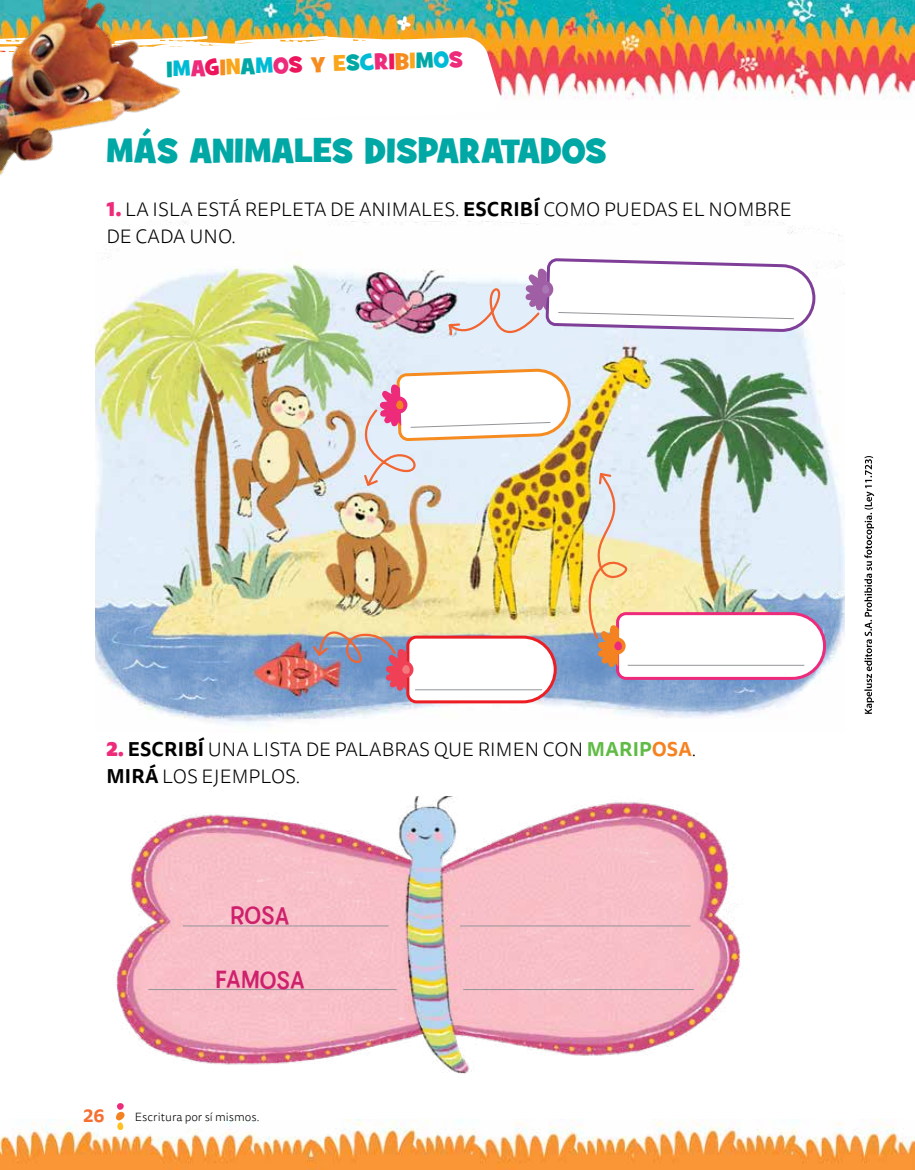
<style>
.page{position:relative;width:915px;height:1170px;background:#fff}
.page>*{position:absolute;margin:0;border:0;box-sizing:border-box;transform-origin:0 0}
.t1{font:34.5px "Grilled Cheese BTN";letter-spacing:.015em;color:#00a8a5}
.t2{font:27px "Billy";color:#ce216c}
.t3{font:22.5px "Grilled Cheese BTN";color:#00a8a5}
.t4{font:300 19.5px/27px "Tisa Sans Pro";letter-spacing:.01em;color:#000}
.t5{font:700 18px "Tisa Sans Pro";color:#f37032}
.t6{font:300 12px "Tisa Sans Pro";color:#000}
.s1{color:#00bbd6}
.s2{color:#ee2a7b}
.s3{color:#ed145b}
.s4{color:#f68b1f}
.s5{color:#faa61a}
.s6{font-weight:900;color:#ee2a7b}
.s7{font-weight:700}
.s8{font-weight:700;color:#60bb46}
.s9{font-weight:700;color:#f58220}
</style>
<div class="page">
<img style="left:222px;top:0;width:693px;height:100px">
<svg style="left:222px;top:37px;width:280px;height:63px"></svg>
<img style="left:0;top:0;width:222px;height:176px">
<img style="left:0;top:1119px;width:915px;height:50px">
<svg style="left:864px;top:456px;width:9px;height:257px"></svg>
<img style="left:0;top:16px;width:410px;height:73px">
<img style="left:116px;top:797px;width:627px;height:277px">
<img style="left:96px;top:221px;width:747px;height:505px">
<hr style="left:183px;top:925px;width:205px;height:1px;background:#939598">
<hr style="left:460px;top:925px;width:230px;height:1px;background:#939598">
<hr style="left:148px;top:989px;width:248px;height:1px;background:#939598">
<hr style="left:463px;top:989px;width:230px;height:1px;background:#939598">
<img style="left:578px;top:471px;width:249px;height:210px">
<svg style="left:446px;top:260px;width:370px;height:92px"></svg>
<svg style="left:346px;top:367px;width:226px;height:121px"></svg>
<img style="left:311px;top:600px;width:247px;height:104px">
<svg style="left:116px;top:1103px;width:10px;height:27px"></svg>
<p class="t3" style="left:166px;top:54px;width:298px;rotate:-2deg">I<span class="s1">M</span><span class="s2">A</span><span class="s3">G</span><span class="s4">I</span><span class="s5">N</span>A<span class="s1">M</span><span class="s2">O</span><span class="s3">S</span> <span class="s4">Y</span> <span class="s5">E</span>S<span class="s1">C</span><span class="s2">R</span><span class="s3">I</span><span class="s4">B</span><span class="s5">I</span>M<span class="s1">O</span><span class="s2">S</span></p>
<h1 class="t1" style="left:107px;top:128px;width:501px">MÁS ANIMALES DISPARATADOS</h1>
<p class="t4" style="left:106px;top:196px;width:686px"><span class="s6">1.</span> LA ISLA ESTÁ REPLETA DE ANIMALES. <span class="s7">ESCRIBÍ</span> COMO PUEDAS EL NOMBRE<br>DE CADA UNO.</p>
<p class="t4" style="left:106px;top:736px;width:591px"><span class="s6">2.</span> <span class="s7">ESCRIBÍ</span> UNA LISTA DE PALABRAS QUE RIMEN CON <span class="s8">MARIP</span><span class="s9">OSA</span>.<br><span class="s7">MIRÁ</span> LOS EJEMPLOS.</p>
<h2 class="t2" style="left:231px;top:899px;width:60px;rotate:1deg">ROSA</h2>
<h2 class="t2" style="left:216px;top:963px;width:91px;rotate:1deg">FAMOSA</h2>
<p class="t5" style="left:83px;top:1102px;width:22px">26</p>
<p class="t6" style="left:135px;top:1108px;width:126px">Escritura por sí mismos.</p>
</div>
